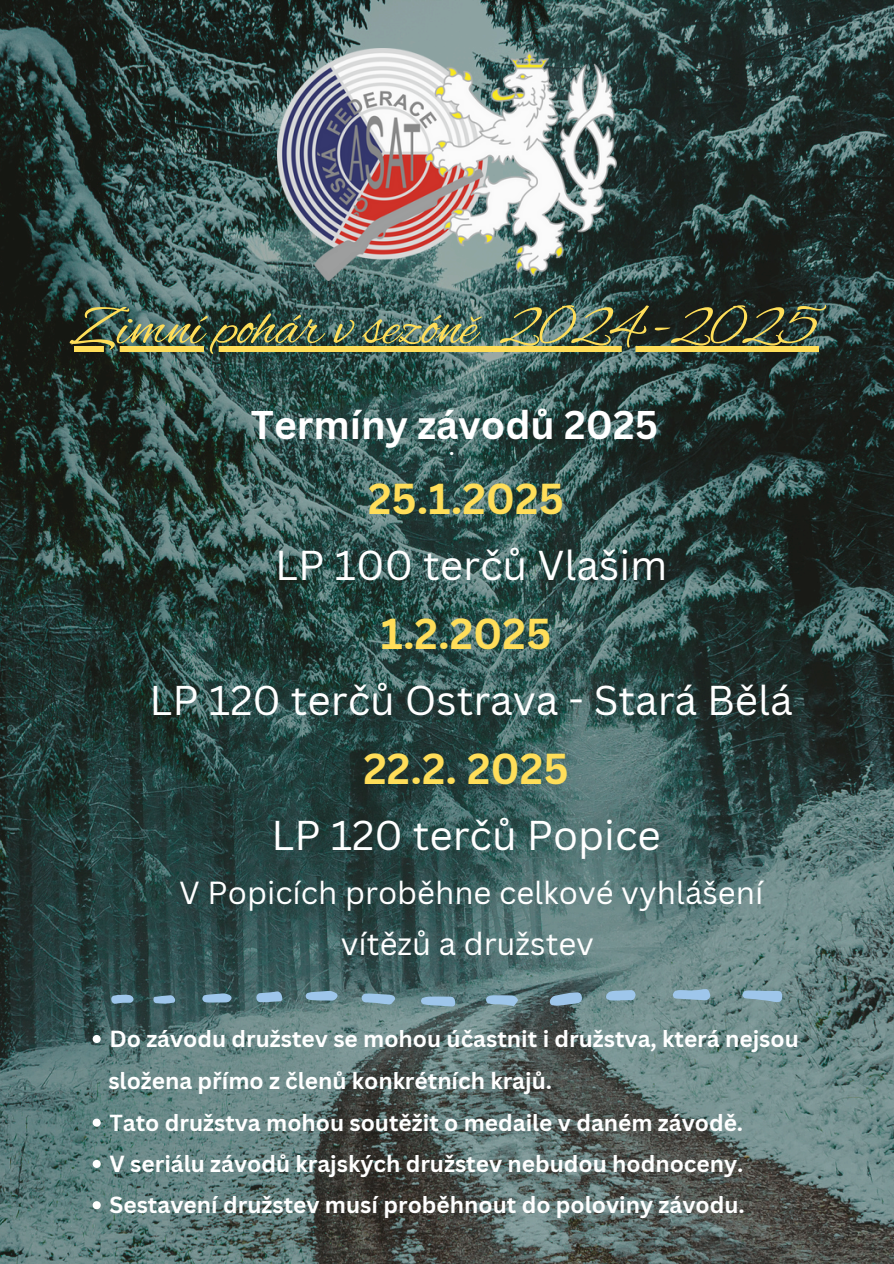
<style>
.page{position:relative;width:894px;height:1264px;background:#fff}
.page>*{position:absolute;margin:0;border:0;box-sizing:border-box;transform-origin:0 0}
.t1{font:58.2px "Alex Brush";color:#ffde59}
.t2{font:700 42.15px "Canva Sans";color:#ffde59}
.t3{font:40.65px "Canva Sans";color:#fff}
.t4{font:40.5px "Canva Sans";color:#fff}
.t5{font:700 39px "Canva Sans";color:#fff}
.t6{font:31.05px/50.7px "Canva Sans";color:#fff;text-align:center}
.t7{font:700 22.65px "Canva Sans";color:#fff}
.t8{font:700 19.5px "Canva Sans";color:#fff}
</style>
<div class="page">
<img style="left:0;top:0;width:893px;height:1263px">
<img style="left:277px;top:48px;width:339px;height:232px">
<svg style="left:742px;top:990px;width:40px;height:12px"></svg>
<svg style="left:549px;top:992px;width:33px;height:13px"></svg>
<svg style="left:672px;top:989px;width:38px;height:11px"></svg>
<svg style="left:420px;top:996px;width:35px;height:10px"></svg>
<svg style="left:361px;top:993px;width:34px;height:11px"></svg>
<svg style="left:486px;top:995px;width:32px;height:11px"></svg>
<svg style="left:605px;top:990px;width:30px;height:10px"></svg>
<svg style="left:305px;top:990px;width:33px;height:10px"></svg>
<svg style="left:256px;top:991px;width:26px;height:11px"></svg>
<svg style="left:202px;top:993px;width:29px;height:9px"></svg>
<svg style="left:111px;top:994px;width:22px;height:9px"></svg>
<svg style="left:153px;top:995px;width:22px;height:8px"></svg>
<div style="left:74px;top:346px;width:402px;height:6px;background:#ffde59"></div>
<div style="left:476px;top:346px;width:23px;height:6px;background:#ffde59"></div>
<div style="left:499px;top:346px;width:319px;height:6px;background:#ffde59"></div>
<svg style="left:93px;top:1034px;width:8px;height:9px"></svg>
<svg style="left:93px;top:1118px;width:8px;height:8px"></svg>
<svg style="left:93px;top:1159px;width:8px;height:8px"></svg>
<svg style="left:93px;top:1201px;width:8px;height:8px"></svg>
<p class="t1" style="left:74px;top:295px;width:745px">Zimní pohár v sezóně 2024 -2025</p>
<p class="t5" style="left:251px;top:397px;width:408px">Termíny závodů 2025</p>
<h3 class="t8" style="left:449px;top:434px;width:7px">.</h3>
<h2 class="t2" style="left:368px;top:469px;width:197px">25.1.2025</h2>
<h2 class="t3" style="left:275px;top:537px;width:394px">LP 100 terčů Vlašim</h2>
<h2 class="t2" style="left:380px;top:604px;width:172px">1.2.2025</h2>
<h2 class="t4" style="left:149px;top:672px;width:644px">LP 120 terčů Ostrava - Stará Bělá</h2>
<h2 class="t2" style="left:363px;top:739px;width:207px">22.2. 2025</h2>
<h2 class="t4" style="left:271px;top:807px;width:390px">LP 120 terčů Popice</h2>
<h2 class="t6" style="left:179px;top:867px;width:585px">V Popicích proběhne celkové vyhlášení vítězů a družstev</h2>
<p class="t7" style="left:109px;top:1022px;width:690px">Do závodu družstev se mohou účastnit i družstva, která nejsou</p>
<p class="t7" style="left:108px;top:1064px;width:445px">složena přímo z členů konkrétních krajů.</p>
<h4 class="t7" style="left:109px;top:1106px;width:635px">Tato družstva mohou soutěžit o medaile v daném závodě.</h4>
<p class="t7" style="left:109px;top:1147px;width:635px">V seriálu závodů krajských družstev nebudou hodnoceny.</p>
<p class="t7" style="left:109px;top:1188px;width:636px">Sestavení družstev musí proběhnout do poloviny závodu.</p>
</div>
